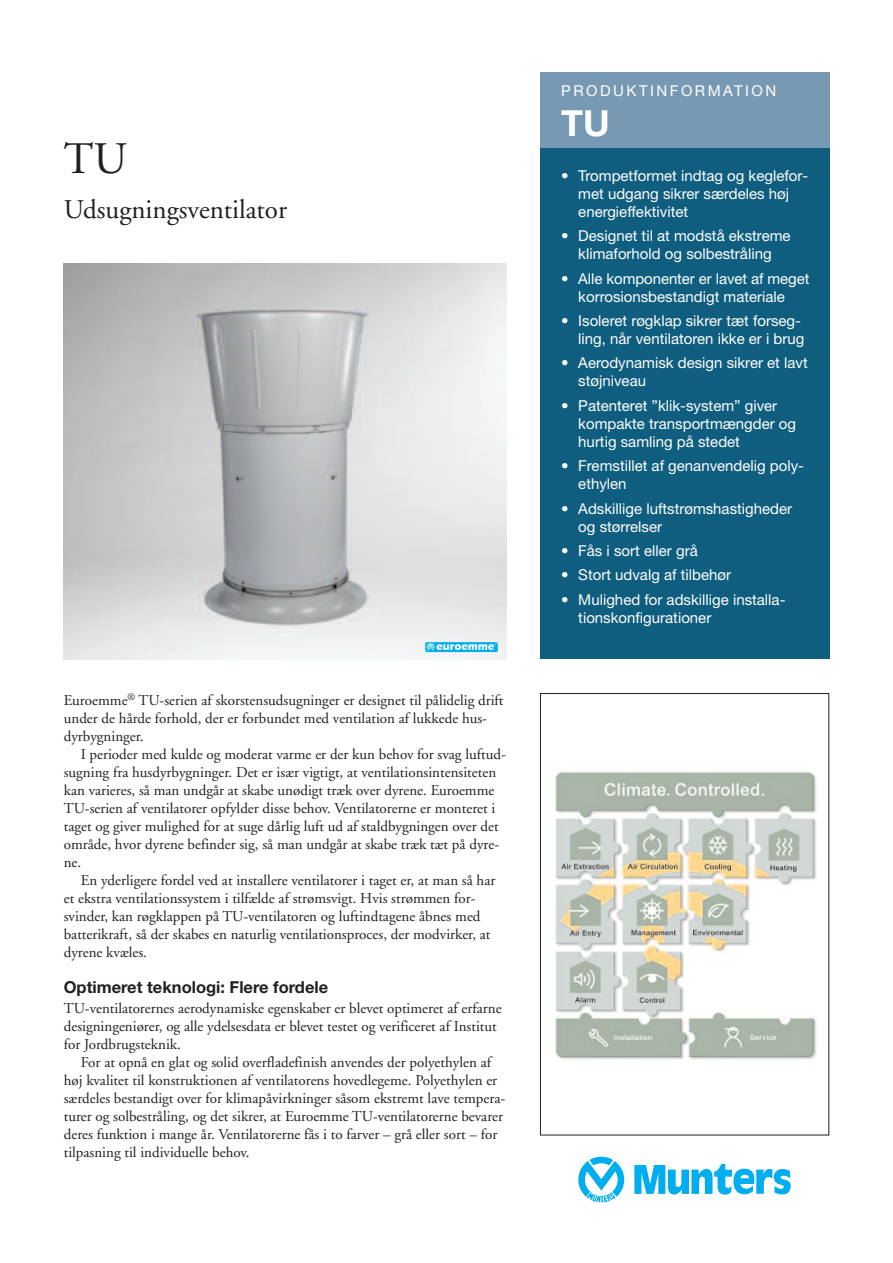
<style>
.page{position:relative;width:893px;height:1263px;background:#fff}
.page>*{position:absolute;margin:0;border:0;box-sizing:border-box;transform-origin:0 0}
.t1{font:45px "Adobe Garamond";color:#231f20}
.t2{font:700 36px "Helvetica Neue";color:#fff}
.t3{font:27px "Adobe Garamond";color:#231f20}
.t4{font:700 16.5px "Helvetica Neue";color:#231f20}
.t5{font:15px/18px "Adobe Garamond";color:#231f20}
.t6{font:15px/18px "Helvetica Neue";color:#fff}
.t7{font:15px "Helvetica Neue";letter-spacing:.165em;color:#fff}
</style>
<div class="page">
<div style="left:540px;top:72px;width:289px;height:124px;background:#7899b3"></div>
<div style="left:540px;top:149px;width:289px;height:510px;background:#105e7f"></div>
<img style="left:64px;top:264px;width:442px;height:395px">
<svg style="left:634px;top:1164px;width:157px;height:31px"></svg>
<svg style="left:578px;top:1157px;width:46px;height:45px"></svg>
<img style="left:555px;top:771px;width:262px;height:289px">
<div style="left:540px;top:693px;width:289px;height:442px;border:1px solid #231f20"></div>
<svg style="left:425px;top:642px;width:73px;height:10px"></svg>
<svg style="left:426px;top:643px;width:71px;height:8px"></svg>
<h1 class="t1" style="left:64px;top:141px;width:65px">TU</h1>
<h3 class="t3" style="left:64px;top:198px;width:225px">Udsugningsventilator</h3>
<p class="t5" style="left:64px;top:692px;width:441px">Euroemme<sup>®</sup> TU-serien af skorstensudsugninger er designet til pålidelig drift under de hårde forhold, der er forbundet med ventilation af lukkede hus&shy;dyrbygninger.</p>
<p class="t5" style="left:64px;top:746px;width:444px;text-indent:17px">I perioder med kulde og moderat varme er der kun behov for svag luftud&shy;sugning fra husdyrbygninger. Det er især vigtigt, at ventilationsintensiteten kan varieres, så man undgår at skabe unødigt træk over dyrene. Euroemme TU-serien af ventilatorer opfylder disse behov. Ventilatorerne er monteret i taget og giver mulighed for at suge dårlig luft ud af staldbygningen over det område, hvor dyrene befinder sig, så man undgår at skabe træk tæt på dyre&shy;ne.</p>
<p class="t5" style="left:64px;top:872px;width:433px;text-indent:17px">En yderligere fordel ved at installere ventilatorer i taget er, at man så har et ekstra ventilationssystem i tilfælde af strømsvigt. Hvis strømmen for&shy;svinder, kan røgklappen på TU-ventilatoren og luftindtagene åbnes med batterikraft, så der skabes en naturlig ventilationsproces, der modvirker, at dyrene kvæles.</p>
<p class="t4" style="left:64px;top:981px;width:266px">Optimeret teknologi: Flere fordele</p>
<p class="t5" style="left:64px;top:1000px;width:439px">TU-ventilatorernes aerodynamiske egenskaber er blevet optimeret af erfarne designingeniører, og alle ydelsesdata er blevet testet og verificeret af Institut for Jordbrugsteknik.</p>
<p class="t5" style="left:64px;top:1054px;width:443px;text-indent:17px">For at opnå en glat og solid overfladefinish anvendes der polyethylen af høj kvalitet til konstruktionen af ventilatorens hovedlegeme. Polyethylen er særdeles bestandigt over for klimapåvirkninger såsom ekstremt lave tempera&shy;turer og solbestråling, og det sikrer, at Euroemme TU-ventilatorerne bevarer deres funktion i mange år. Ventilatorerne fås i to farver – grå eller sort – for tilpasning til individuelle behov.</p>
<p class="t7" style="left:561px;top:85px;width:217px">PRODUKTINFORMATION</p>
<h2 class="t2" style="left:561px;top:111px;width:50px">TU</h2>
<p class="t6" style="left:578px;top:168px;width:232px;text-indent:-17px">• Trompetformet indtag og keglefor&shy;met udgang sikrer særdeles høj energieffektivitet</p>
<p class="t6" style="left:561px;top:228px;width:231px;text-align:center">• Designet til at modstå ekstreme klimaforhold og solbestråling</p>
<p class="t6" style="left:561px;top:271px;width:250px;text-align:center">• Alle komponenter er lavet af meget korrosionsbestandigt materiale</p>
<p class="t6" style="left:561px;top:313px;width:245px;text-align:right">• Isoleret røgklap sikrer tæt forseg&shy;ling, når ventilatoren ikke er i brug</p>
<p class="t6" style="left:578px;top:355px;width:231px;text-indent:-17px">• Aerodynamisk design sikrer et lavt støjniveau</p>
<p class="t6" style="left:578px;top:398px;width:219px;text-indent:-17px">• Patenteret ”klik-system” giver kompakte transportmængder og hurtig samling på stedet</p>
<p class="t6" style="left:578px;top:458px;width:227px;text-indent:-17px">• Fremstillet af genanvendelig poly&shy;ethylen</p>
<p class="t6" style="left:578px;top:501px;width:215px;text-indent:-17px">• Adskillige luftstrømshastigheder og størrelser</p>
<p class="t6" style="left:561px;top:543px;width:138px">• Fås i sort eller grå</p>
<p class="t6" style="left:561px;top:567px;width:171px">• Stort udvalg af tilbehør</p>
<p class="t6" style="left:578px;top:592px;width:209px;text-indent:-17px">• Mulighed for adskillige installa&shy;tionskonfigurationer</p>
</div>
